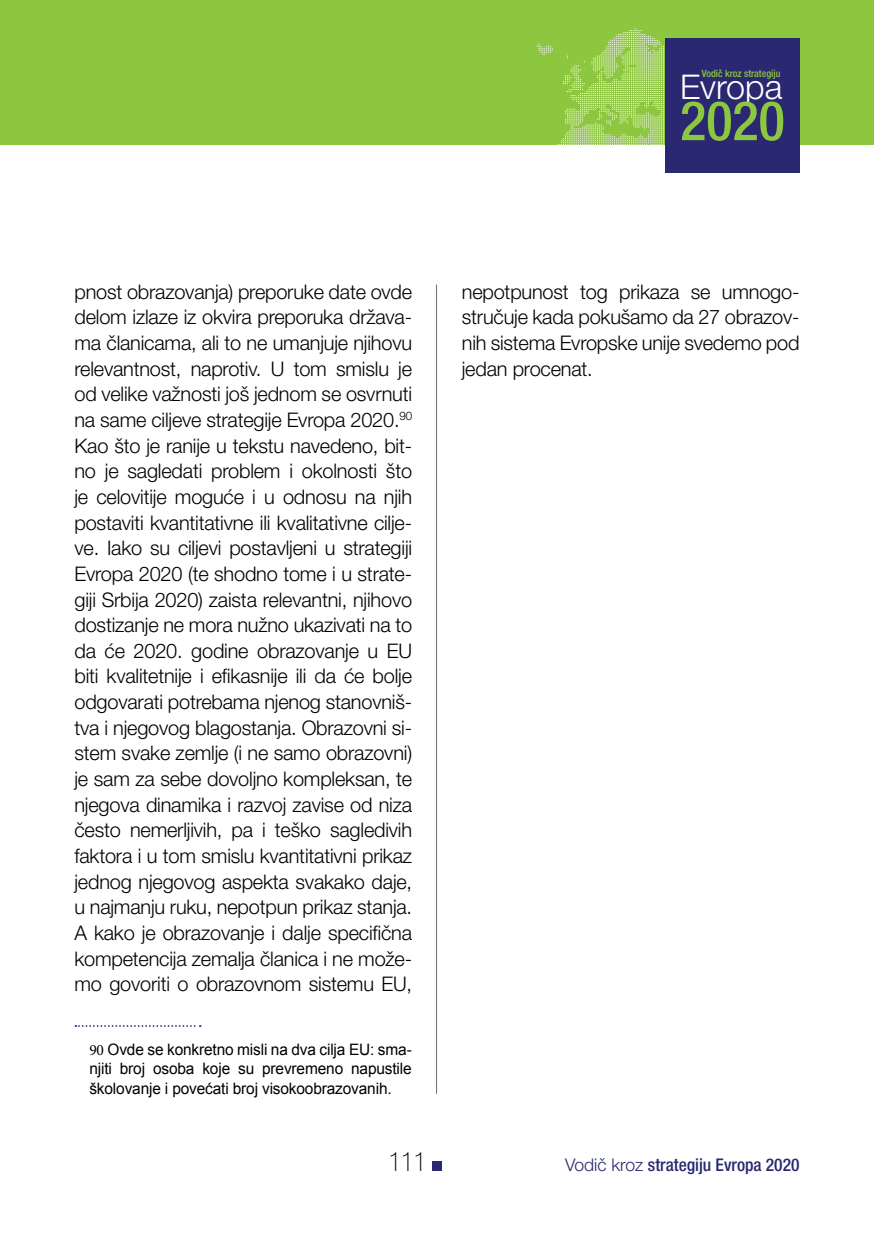
<style>
.page{position:relative;width:874px;height:1241px;background:#fff}
.page>*{position:absolute;margin:0;border:0;box-sizing:border-box;transform-origin:0 0}
.t1{font:500 condensed 54.43px "Helvetica Neue LT Pro";color:#8dc63f}
.t2{font:300 34.12px "Helvetica Neue LT Pro";color:#fff}
.t3{font:100 condensed 26.25px "Helvetica Neue LT Std";color:#000}
.t4{font:300 20.12px/25.7px "Helvetica Neue LT Pro";letter-spacing:-.01em;color:#000;text-align:justify}
.t5{font:500 condensed 17.5px "Helvetica Neue LT Pro";color:#292870}
.t6{font:15.75px/19.2px "Arial";letter-spacing:-.01em;color:#000;text-align:justify}
.t7{font:500 condensed 10.15px "Helvetica Neue LT Pro";color:#8dc63f}
.s1{font-family:"Minion Pro"}
.s2{font-weight:300;font-stretch:normal}
</style>
<div class="page">
<div style="left:432px;top:1160px;width:10px;height:10px;background:#292870"></div>
<div style="left:0;top:0;width:873px;height:145px;background:#8dc63f"></div>
<svg style="left:536px;top:28px;width:132px;height:117px"></svg>
<div style="left:665px;top:38px;width:134px;height:134px;background:#292870"></div>
<hr style="left:436px;top:284px;width:1px;height:809px;background:#6d6e71">
<svg style="left:75px;top:1025px;width:126px;height:1px"></svg>
<p class="t7" style="left:701px;top:68px;width:80px">Vodič kroz strategiju</p>
<h2 class="t2" style="left:679px;top:66px;width:104px">Evropa</h2>
<h1 class="t1" style="left:679px;top:88px;width:106px">2020</h1>
<p class="t4" style="left:74px;top:278px;width:339px">pnost obrazovanja) preporuke date ovde delom izlaze iz okvira preporuka država&shy;ma članicama, ali to ne umanjuje njihovu relevantnost, naprotiv. U tom smislu je od velike važnosti još jednom se osvrnuti na same ciljeve strategije Evropa 2020.<sup>90<br></sup>Kao što je ranije u tekstu navedeno, bit&shy;no je sagledati problem i okolnosti što je celovitije moguće i u odnosu na njih postaviti kvantitativne ili kvalitativne cilje&shy;ve. Iako su ciljevi postavljeni u strategiji Evropa 2020 (te shodno tome i u strate&shy;giji Srbija 2020) zaista relevantni, njihovo dostizanje ne mora nužno ukazivati na to da će 2020. godine obrazovanje u EU biti kvalitetnije i efikasnije ili da će bolje odgovarati potrebama njenog stanovniš&shy;tva i njegovog blagostanja. Obrazovni si&shy;stem svake zemlje (i ne samo obrazovni) je sam za sebe dovoljno kompleksan, te njegova dinamika i razvoj zavise od niza često nemerljivih, pa i teško sagledivih faktora i u tom smislu kvantitativni prikaz jednog njegovog aspekta svakako daje, u najmanju ruku, nepotpun prikaz stanja.<br>A kako je obrazovanje i dalje specifična kompetencija zemalja članica i ne može&shy;mo govoriti o obrazovnom sistemu EU,</p>
<p class="t6" style="left:89px;top:1040px;width:324px"><span class="s1">90</span> Ovde se konkretno misli na dva cilja EU: sma&shy;njiti broj osoba koje su prevremeno napustile školovanje i povećati broj visokoobrazovanih.</p>
<p class="t4" style="left:461px;top:278px;width:339px">nepotpunost tog prikaza se umnogo&shy;stručuje kada pokušamo da 27 obrazov&shy;nih sistema Evropske unije svedemo pod jedan procenat.</p>
<h3 class="t3" style="left:388px;top:1146px;width:39px">111</h3>
<p class="t5" style="left:564px;top:1153px;width:236px"><span class="s2">Vodič kroz</span> strategiju Evropa 2020</p>
</div>
